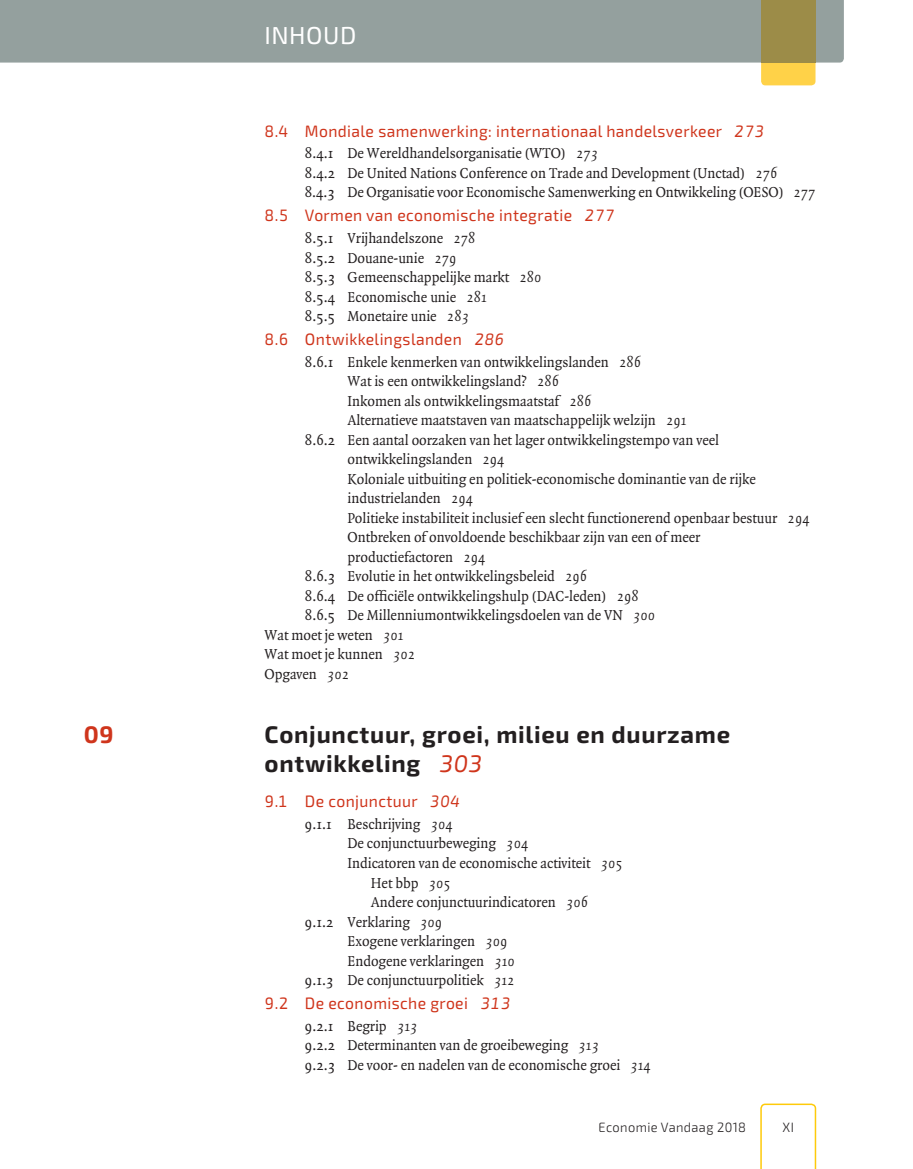
<style>
.page{position:relative;width:913px;height:1169px;background:#fff}
.page>*{position:absolute;margin:0;border:0;box-sizing:border-box;transform-origin:0 0}
.t1{font:24.6px "Exo 2";letter-spacing:.02em;color:#fff}
.t2{font:700 24px/28.8px "Exo 2";letter-spacing:.03em;color:#231f20}
.t3{font:700 24px "Exo 2";color:#cf351c}
.t4{font:16.5px "Exo 2";letter-spacing:.025em;color:#cf351c;scale:.95 1}
.t5{font:15.45px/19.5px "Quadraat";letter-spacing:-.005em;color:#231f20;scale:.95 1}
.t6{font:300 13.5px "Exo 2";letter-spacing:.03em;color:#231f20;scale:.95 1}
.s1{font-style:italic}
.s2{font-weight:400;font-style:italic;color:#cf351c}
</style>
<div class="page">
<div style="left:0;top:0;width:843px;height:63px;background:#94a09e"></div>
<svg style="left:761px;top:63px;width:54px;height:22px"></svg>
<div style="left:761px;top:0;width:54px;height:63px;background:#9c8c48"></div>
<svg style="left:760px;top:1103px;width:57px;height:65px"></svg>
<h1 class="t1" style="left:264px;top:18px;width:93px">INHOUD</h1>
<p class="t4" style="left:264px;top:119px;width:527px">8.4 Mondiale samenwerking: internationaal handelsverkeer <span class="s1">273</span></p>
<p class="t5" style="left:305px;top:144px;width:539px">8.4.1 De Wereldhandelsorganisatie (WTO) <span class="s1">273<br></span>8.4.2 De United Nations Conference on Trade and Development (Unctad) <span class="s1">276<br></span>8.4.3 De Organisatie voor Economische Samenwerking en Ontwikkeling (OESO) <span class="s1">277</span></p>
<p class="t4" style="left:264px;top:204px;width:370px">8.5 Vormen van economische integratie <span class="s1">277</span></p>
<p class="t5" style="left:305px;top:229px;width:251px">8.5.1 Vrijhandelszone <span class="s1">278<br></span>8.5.2 Douane-unie <span class="s1">279<br></span>8.5.3 Gemeenschappelijke markt <span class="s1">280<br></span>8.5.4 Economische unie <span class="s1">281<br></span>8.5.5 Monetaire unie <span class="s1">283</span></p>
<p class="t4" style="left:264px;top:328px;width:254px">8.6 Ontwikkelingslanden <span class="s1">286</span></p>
<p class="t5" style="left:305px;top:352px;width:355px">8.6.1 Enkele kenmerken van ontwikkelingslanden <span class="s1">286</span></p>
<p class="t5" style="left:347px;top:372px;width:224px">Wat is een ontwikkelingsland? <span class="s1">286</span></p>
<p class="t5" style="left:347px;top:391px;width:258px">Inkomen als ontwikkelingsmaatstaf <span class="s1">286</span></p>
<p class="t5" style="left:347px;top:411px;width:358px">Alternatieve maatstaven van maatschappelijk welzijn <span class="s1">291</span></p>
<p class="t5" style="left:305px;top:430px;width:437px">8.6.2 Een aantal oorzaken van het lager ontwikkelingstempo van veel</p>
<p class="t5" style="left:347px;top:450px;width:167px">ontwikkelingslanden <span class="s1">294</span></p>
<p class="t5" style="left:347px;top:469px;width:431px">Koloniale uitbuiting en politiek-economische dominantie van de rijke</p>
<p class="t5" style="left:347px;top:489px;width:134px">industrielanden <span class="s1">294</span></p>
<p class="t5" style="left:347px;top:508px;width:488px">Politieke instabiliteit inclusief een slecht functionerend openbaar bestuur <span class="s1">294</span></p>
<p class="t5" style="left:347px;top:528px;width:373px">Ontbreken of onvoldoende beschikbaar zijn van een of meer</p>
<p class="t5" style="left:347px;top:547px;width:147px">productiefactoren <span class="s1">294</span></p>
<p class="t5" style="left:305px;top:567px;width:299px">8.6.3 Evolutie in het ontwikkelingsbeleid <span class="s1">296</span></p>
<p class="t5" style="left:305px;top:586px;width:353px">8.6.4 De officiële ontwikkelingshulp (DAC-leden) <span class="s1">298</span></p>
<p class="t5" style="left:305px;top:606px;width:370px">8.6.5 De Millenniumontwikkelingsdoelen van de VN <span class="s1">300</span></p>
<p class="t5" style="left:264px;top:625px;width:148px">Wat moet je weten <span class="s1">301</span></p>
<p class="t5" style="left:264px;top:645px;width:160px">Wat moet je kunnen <span class="s1">302</span></p>
<p class="t5" style="left:264px;top:664px;width:91px">Opgaven <span class="s1">302</span></p>
<h2 class="t3" style="left:84px;top:716px;width:31px">09</h2>
<h2 class="t2" style="left:264px;top:719px;width:467px">Conjunctuur, groei, milieu en duurzame ontwikkeling <span class="s2">303</span></h2>
<p class="t4" style="left:264px;top:790px;width:207px">9.1 De conjunctuur <span class="s1">304</span></p>
<p class="t5" style="left:305px;top:814px;width:157px">9.1.1 Beschrijving <span class="s1">304</span></p>
<p class="t5" style="left:347px;top:834px;width:192px">De conjunctuurbeweging <span class="s1">304</span></p>
<p class="t5" style="left:347px;top:853px;width:291px">Indicatoren van de economische activiteit <span class="s1">305</span></p>
<p class="t5" style="left:371px;top:873px;width:86px">Het bbp <span class="s1">305</span></p>
<p class="t5" style="left:371px;top:892px;width:230px">Andere conjunctuurindicatoren <span class="s1">306</span></p>
<p class="t5" style="left:305px;top:912px;width:146px">9.1.2 Verklaring <span class="s1">309</span></p>
<p class="t5" style="left:347px;top:931px;width:170px">Exogene verklaringen <span class="s1">309</span></p>
<p class="t5" style="left:347px;top:951px;width:178px">Endogene verklaringen <span class="s1">310</span></p>
<p class="t5" style="left:305px;top:970px;width:222px">9.1.3 De conjunctuurpolitiek <span class="s1">312</span></p>
<p class="t4" style="left:264px;top:991px;width:260px">9.2 De economische groei <span class="s1">313</span></p>
<p class="t5" style="left:305px;top:1016px;width:366px">9.2.1 Begrip <span class="s1">313<br></span>9.2.2 Determinanten van de groeibeweging <span class="s1">313<br></span>9.2.3 De voor- en nadelen van de economische groei <span class="s1">314</span></p>
<p class="t6" style="left:598px;top:1117px;width:156px">Economie Vandaag 2018</p>
<p class="t6" style="left:782px;top:1117px;width:13px">XI</p>
</div>
